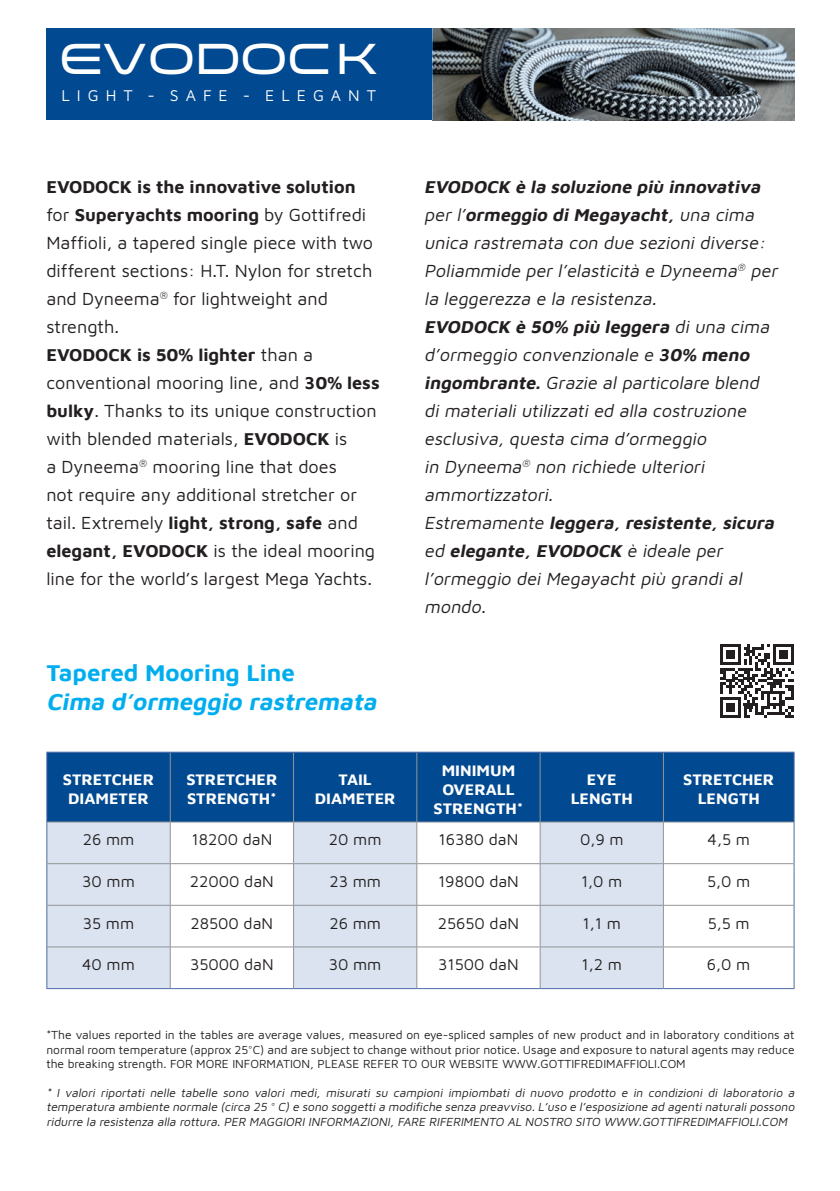
<style>
.page{position:relative;width:840px;height:1191px;background:#fff}
.page>*{position:absolute;margin:0;border:0;box-sizing:border-box;transform-origin:0 0}
.t1{font:44px "Venera 700";color:#fff}
.t2{font:italic 700 24px "Maven Pro";color:#00aeef}
.t3{font:700 24px "Maven Pro";color:#00aeef}
.t4{font:italic 18px/28px "Maven Pro";color:#231f20}
.t5{font:18px/28px "Maven Pro";color:#231f20}
.t6{font:16px "Maven Pro";color:#231f20}
.t7{font:700 16px/19.2px "Maven Pro";color:#fff;text-align:center}
.t8{font:16px "Maven Pro";letter-spacing:.435em;color:#fff}
.t9{font:italic 12px/14.4px "Maven Pro";color:#231f20;text-align:justify}
.t10{font:12px/14.4px "Maven Pro";color:#231f20;text-align:justify}
.s1{font-weight:700}
</style>
<div class="page">
<div style="left:46px;top:28px;width:386px;height:92px;background:#014990"></div>
<img style="left:432px;top:28px;width:362px;height:92px">
<div style="left:47px;top:752px;width:746px;height:69px;background:#014990"></div>
<svg style="left:47px;top:822px;width:615px;height:166px;fill:#dae3ef"></svg>
<hr style="left:170px;top:752px;width:1px;height:69px;background:#939598">
<hr style="left:293px;top:752px;width:1px;height:69px;background:#939598">
<hr style="left:416px;top:752px;width:1px;height:69px;background:#939598">
<hr style="left:539px;top:752px;width:1px;height:69px;background:#939598">
<hr style="left:662px;top:752px;width:1px;height:69px;background:#939598">
<hr style="left:47px;top:821px;width:123px;height:1px;background:#939598">
<hr style="left:170px;top:821px;width:123px;height:1px;background:#939598">
<hr style="left:170px;top:822px;width:1px;height:41px;background:#939598">
<hr style="left:293px;top:821px;width:123px;height:1px;background:#939598">
<hr style="left:293px;top:822px;width:1px;height:41px;background:#939598">
<hr style="left:416px;top:821px;width:124px;height:1px;background:#939598">
<hr style="left:416px;top:822px;width:1px;height:41px;background:#939598">
<hr style="left:540px;top:821px;width:123px;height:1px;background:#939598">
<hr style="left:539px;top:822px;width:1px;height:41px;background:#939598">
<hr style="left:663px;top:821px;width:130px;height:1px;background:#939598">
<hr style="left:662px;top:822px;width:1px;height:41px;background:#939598">
<hr style="left:47px;top:863px;width:123px;height:1px;background:#939598">
<hr style="left:170px;top:863px;width:123px;height:1px;background:#939598">
<hr style="left:170px;top:864px;width:1px;height:41px;background:#939598">
<hr style="left:293px;top:863px;width:123px;height:1px;background:#939598">
<hr style="left:293px;top:864px;width:1px;height:41px;background:#939598">
<hr style="left:416px;top:863px;width:124px;height:1px;background:#939598">
<hr style="left:416px;top:864px;width:1px;height:41px;background:#939598">
<hr style="left:540px;top:863px;width:123px;height:1px;background:#939598">
<hr style="left:539px;top:864px;width:1px;height:41px;background:#939598">
<hr style="left:663px;top:863px;width:130px;height:1px;background:#939598">
<hr style="left:662px;top:864px;width:1px;height:41px;background:#939598">
<hr style="left:47px;top:905px;width:123px;height:1px;background:#939598">
<hr style="left:170px;top:905px;width:123px;height:1px;background:#939598">
<hr style="left:170px;top:905px;width:1px;height:41px;background:#939598">
<hr style="left:293px;top:905px;width:123px;height:1px;background:#939598">
<hr style="left:293px;top:905px;width:1px;height:41px;background:#939598">
<hr style="left:416px;top:905px;width:124px;height:1px;background:#939598">
<hr style="left:416px;top:905px;width:1px;height:41px;background:#939598">
<hr style="left:540px;top:905px;width:123px;height:1px;background:#939598">
<hr style="left:539px;top:905px;width:1px;height:41px;background:#939598">
<hr style="left:663px;top:905px;width:130px;height:1px;background:#939598">
<hr style="left:662px;top:905px;width:1px;height:41px;background:#939598">
<hr style="left:47px;top:946px;width:123px;height:1px;background:#939598">
<hr style="left:170px;top:946px;width:123px;height:1px;background:#939598">
<hr style="left:170px;top:947px;width:1px;height:41px;background:#939598">
<hr style="left:293px;top:946px;width:123px;height:1px;background:#939598">
<hr style="left:293px;top:947px;width:1px;height:41px;background:#939598">
<hr style="left:416px;top:946px;width:124px;height:1px;background:#939598">
<hr style="left:416px;top:947px;width:1px;height:41px;background:#939598">
<hr style="left:540px;top:946px;width:123px;height:1px;background:#939598">
<hr style="left:539px;top:947px;width:1px;height:41px;background:#939598">
<hr style="left:663px;top:946px;width:130px;height:1px;background:#939598">
<hr style="left:662px;top:947px;width:1px;height:41px;background:#939598">
<hr style="left:46px;top:751px;width:124px;height:1px;background:#4d6ca8">
<hr style="left:46px;top:752px;width:1px;height:70px;background:#4d6ca8">
<hr style="left:170px;top:751px;width:123px;height:1px;background:#4d6ca8">
<hr style="left:293px;top:751px;width:123px;height:1px;background:#4d6ca8">
<hr style="left:416px;top:751px;width:124px;height:1px;background:#4d6ca8">
<hr style="left:540px;top:751px;width:123px;height:1px;background:#4d6ca8">
<hr style="left:663px;top:751px;width:131px;height:1px;background:#4d6ca8">
<hr style="left:793px;top:752px;width:1px;height:70px;background:#4d6ca8">
<hr style="left:46px;top:822px;width:1px;height:41px;background:#4d6ca8">
<hr style="left:793px;top:822px;width:1px;height:41px;background:#4d6ca8">
<hr style="left:46px;top:863px;width:1px;height:42px;background:#4d6ca8">
<hr style="left:793px;top:863px;width:1px;height:42px;background:#4d6ca8">
<hr style="left:46px;top:905px;width:1px;height:42px;background:#4d6ca8">
<hr style="left:793px;top:905px;width:1px;height:42px;background:#4d6ca8">
<hr style="left:46px;top:947px;width:1px;height:41px;background:#4d6ca8">
<hr style="left:793px;top:947px;width:1px;height:41px;background:#4d6ca8">
<hr style="left:46px;top:988px;width:124px;height:1px;background:#4d6ca8">
<hr style="left:170px;top:988px;width:123px;height:1px;background:#4d6ca8">
<hr style="left:293px;top:988px;width:123px;height:1px;background:#4d6ca8">
<hr style="left:416px;top:988px;width:124px;height:1px;background:#4d6ca8">
<hr style="left:540px;top:988px;width:123px;height:1px;background:#4d6ca8">
<hr style="left:663px;top:988px;width:131px;height:1px;background:#4d6ca8">
<svg style="left:720px;top:644px;width:73px;height:73px"></svg>
<hr style="left:719px;top:715px;width:21px;height:2px;background:#231f20">
<div style="left:725px;top:703px;width:9px;height:9px;background:#231f20"></div>
<h1 class="t1" style="left:59px;top:32px;width:319px">EVODOCK</h1>
<p class="t8" style="left:62px;top:85px;width:316px">LIGHT - SAFE - ELEGANT</p>
<p class="t5" style="left:46px;top:172px;width:334px"><span class="s1">EVODOCK is the innovative solution </span>for <span class="s1">Superyachts mooring</span> by Gottifredi Maffioli, a tapered single piece with two different sections: H.T. Nylon for stretch and Dyneema<sup>®</sup> for lightweight and strength.<br><span class="s1">EVODOCK is 50% lighter</span> than a conventional mooring line, and <span class="s1">30% less bulky</span>. Thanks to its unique construction with blended materials, <span class="s1">EVODOCK</span> is<br>a Dyneema<sup>®</sup> mooring line that does<br>not require any additional stretcher or tail. Extremely <span class="s1">light, strong, safe</span> and <span class="s1">elegant, EVODOCK</span> is the ideal mooring line for the world’s largest Mega Yachts.</p>
<p class="t4" style="left:424px;top:172px;width:358px"><span class="s1">EVODOCK è la soluzione più innovativa </span>per l’<span class="s1">ormeggio diMegayacht,</span> una cima unica rastremata con due sezioni diverse:<br>Poliammide per l’elasticità e Dyneema<sup>®</sup> per la leggerezza e la resistenza.<br><span class="s1">EVODOCK è 50% più leggera</span> di una cima d’ormeggio convenzionale e <span class="s1">30% meno ingombrante.</span> Grazie al particolare blend di materiali utilizzati ed alla costruzione esclusiva, questa cima d’ormeggio<br>in Dyneema<sup>®</sup> non richiede ulteriori ammortizzatori.<br>Estremamente <span class="s1">leggera,resistente,sicura </span>ed <span class="s1">elegante, EVODOCK</span> è ideale per l’ormeggio dei Megayacht più grandi al mondo.</p>
<h2 class="t3" style="left:46px;top:656px;width:250px">Tapered Mooring Line</h2>
<h2 class="t2" style="left:46px;top:685px;width:337px">Cima d’ormeggio rastremata</h2>
<p class="t7" style="left:63px;top:769px;width:93px">STRETCHER<br>DIAMETER</p>
<p class="t7" style="left:186px;top:769px;width:93px;text-align:left">STRETCHER<br>STRENGTH*</p>
<p class="t7" style="left:315px;top:769px;width:82px">TAIL<br>DIAMETER</p>
<p class="t7" style="left:433px;top:759px;width:91px">MINIMUM<br>OVERALL<br>STRENGTH*</p>
<p class="t7" style="left:570px;top:769px;width:63px">EYE<br>LENGTH</p>
<p class="t7" style="left:682px;top:769px;width:93px">STRETCHER<br>LENGTH</p>
<p class="t6" style="left:83px;top:829px;width:53px">26 mm</p>
<p class="t6" style="left:191px;top:829px;width:82px">18200 daN</p>
<p class="t6" style="left:329px;top:829px;width:54px">20 mm</p>
<p class="t6" style="left:438px;top:829px;width:81px">16380 daN</p>
<p class="t6" style="left:579px;top:829px;width:45px">0,9 m</p>
<p class="t6" style="left:707px;top:829px;width:44px">4,5 m</p>
<p class="t6" style="left:82px;top:870px;width:54px">30 mm</p>
<p class="t6" style="left:190px;top:870px;width:85px">22000 daN</p>
<p class="t6" style="left:329px;top:870px;width:53px">23 mm</p>
<p class="t6" style="left:438px;top:870px;width:82px">19800 daN</p>
<p class="t6" style="left:580px;top:870px;width:43px">1,0 m</p>
<p class="t6" style="left:706px;top:870px;width:45px">5,0 m</p>
<p class="t6" style="left:83px;top:912px;width:53px">35 mm</p>
<p class="t6" style="left:190px;top:912px;width:84px">28500 daN</p>
<p class="t6" style="left:329px;top:912px;width:53px">26 mm</p>
<p class="t6" style="left:437px;top:912px;width:83px">25650 daN</p>
<p class="t6" style="left:582px;top:912px;width:40px">1,1 m</p>
<p class="t6" style="left:707px;top:912px;width:43px">5,5 m</p>
<p class="t6" style="left:82px;top:954px;width:54px">40 mm</p>
<p class="t6" style="left:190px;top:954px;width:85px">35000 daN</p>
<p class="t6" style="left:328px;top:954px;width:54px">30 mm</p>
<p class="t6" style="left:438px;top:954px;width:82px">31500 daN</p>
<p class="t6" style="left:581px;top:954px;width:42px">1,2 m</p>
<p class="t6" style="left:706px;top:954px;width:45px">6,0 m</p>
<p class="t10" style="left:46px;top:1027px;width:749px">*The values reported in the tables are average values, measured on eye-spliced samples of new product and in laboratory conditions at normal room temperature (approx 25°C) and are subject to change without prior notice. Usage and exposure to natural agents may reduce the breaking strength. FOR MORE INFORMATION, PLEASE REFER TO OUR WEBSITE WWW.GOTTIFREDIMAFFIOLI.COM</p>
<p class="t9" style="left:46px;top:1084px;width:752px">* I valori riportati nelle tabelle sono valori medi, misurati su campioni impiombati di nuovo prodotto e in condizioni di laboratorio a temperatura ambiente normale (circa 25 °C)e sono soggettia modifiche senza preavviso.L’uso e l’esposizione ad agentinaturalipossono ridurre la resistenza alla rottura. PER MAGGIORI INFORMAZIONI, FARE RIFERIMENTO AL NOSTRO SITO WWW.GOTTIFREDIMAFFIOLI.COM</p>
</div>
